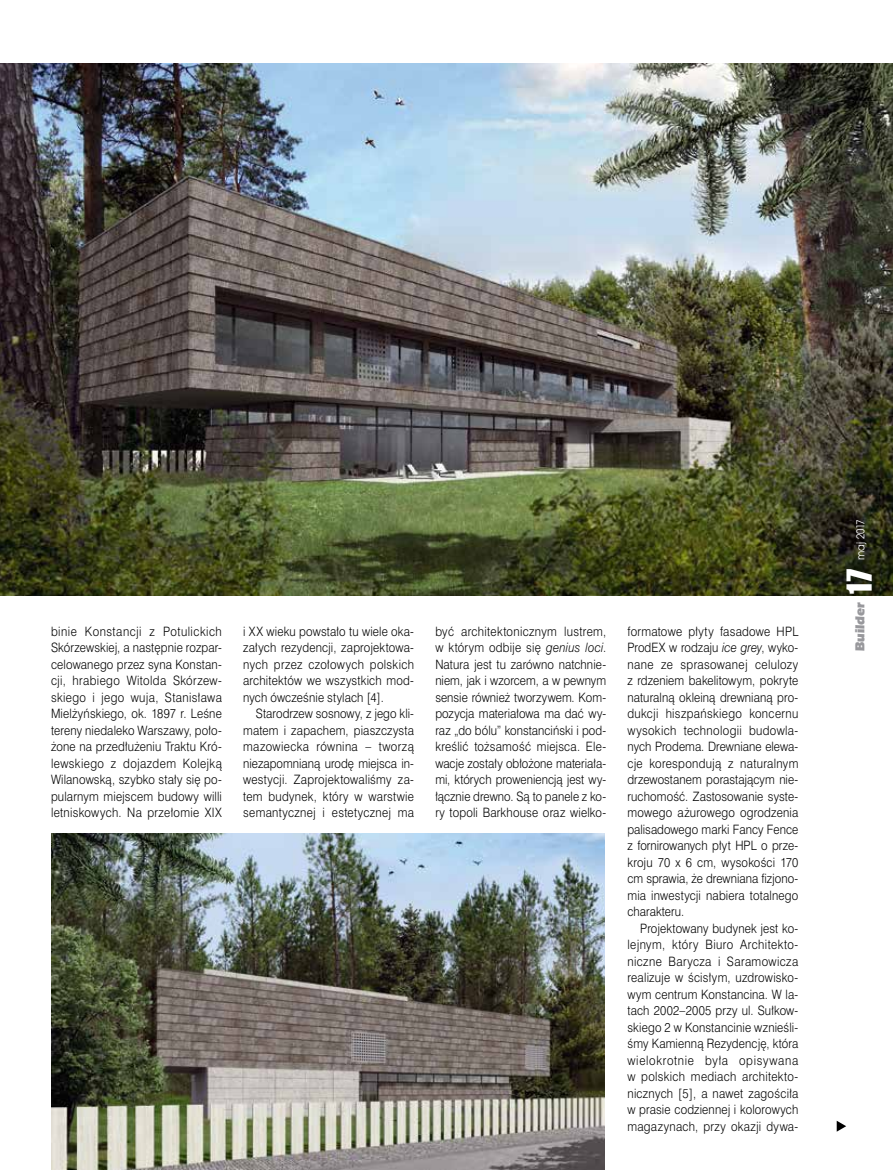
<style>
.page{position:relative;width:893px;height:1170px;background:#fff}
.page>*{position:absolute;margin:0;border:0;box-sizing:border-box;transform-origin:0 0}
.t1{font:700 30px "Compacta PL";color:#fff;scale:1.2 1}
.t2{font:13.5px "Eras Itc PEE Ultr";letter-spacing:.02em;color:#98989c;scale:.96 1}
.t3{font:12px/16.5px "Swis 721 Lt PL";letter-spacing:.015em;color:#000;text-align:justify;scale:.9 1}
.t4{font:12px "Avant Gar Got Itc TEE";color:#fff;scale:.9 1}
.s1{font-style:italic}
</style>
<div class="page">
<svg style="left:837px;top:1121px;width:9px;height:10px"></svg>
<img style="left:0;top:64px;width:893px;height:531px">
<img style="left:51px;top:833px;width:554px;height:336px">
<p class="t3" style="left:51px;top:622px;width:191px">binie Konstancji z Potulickich Skórzewskiej, a następnie rozpar&shy;celowanego przez syna Konstan&shy;cji, hrabiego Witolda Skórzew&shy;skiego i jego wuja, Stanisława Mielżyńskiego, ok. 1897 r. Leśne tereny niedaleko Warszawy, poło&shy;żone na przedłużeniu Traktu Kró&shy;lewskiego z dojazdem Kolejką Wilanowską, szybko stały się po&shy;pularnym miejscem budowy willi letniskowych. Na przełomie XIX</p>
<p class="t3" style="left:243px;top:622px;width:191px">i XX wieku powstało tu wiele oka&shy;załych rezydencji, zaprojektowa&shy;nych przez czołowych polskich architektów we wszystkich mod&shy;nych ówcześnie stylach [4].</p>
<p class="t3" style="left:243px;top:705px;width:191px;text-indent:13px">Starodrzew sosnowy, z jego kli&shy;matem i zapachem, piaszczysta mazowiecka równina – tworzą niezapomnianą urodę miejsca in&shy;westycji. Zaprojektowaliśmy za&shy;tem budynek, który w warstwie semantycznej i estetycznej ma</p>
<p class="t3" style="left:435px;top:622px;width:191px">być architektonicznym lustrem, w którym odbije się <span class="s1">genius loci</span>.<br>Natura jest tu zarówno natchnie&shy;niem, jak i wzorcem, a w pewnym sensie również tworzywem. Kom&shy;pozycja materiałowa ma dać wy&shy;raz „do bólu” konstanciński i pod&shy;kreślić tożsamość miejsca. Ele&shy;wacje zostały obłożone materiała&shy;mi, których proweniencją jest wy&shy;łącznie drewno. Są to panele z ko&shy;ry topoli Barkhouse oraz wielko-</p>
<p class="t3" style="left:627px;top:622px;width:191px">formatowe płyty fasadowe HPL ProdEX w rodzaju <span class="s1">ice grey</span>, wyko&shy;nane ze sprasowanej celulozy z rdzeniem bakelitowym, pokryte naturalną okleiną drewnianą pro&shy;dukcji hiszpańskiego koncernu wysokich technologii budowla&shy;nych Prodema. Drewniane elewa&shy;cje korespondują z naturalnym drzewostanem porastającym nie&shy;ruchomość. Zastosowanie syste&shy;mowego ażurowego ogrodzenia palisadowego marki Fancy Fence z fornirowanych płyt HPL o prze&shy;kroju 70 x 6 cm, wysokości 170 cm sprawia, że drewniana fizjono&shy;mia inwestycji nabiera totalnego charakteru.</p>
<p class="t3" style="left:627px;top:919px;width:191px;text-indent:13px">Projektowany budynek jest ko&shy;lejnym, który Biuro Architekto&shy;niczne Barycza i Saramowicza realizuje w ścisłym, uzdrowisko&shy;wym centrum Konstancina. W la&shy;tach 2002–2005 przy ul. Sułkow&shy;skiego 2 w Konstancinie wznieśli&shy;śmy Kamienną Rezydencję, która wielokrotnie była opisywana w polskich mediach architekto&shy;nicznych [5], a nawet zagościła w prasie codziennej i kolorowych magazynach, przy okazji dywa-</p>
<p class="t4" style="left:853px;top:560px;width:47px;rotate:-90deg">maj 2017</p>
<h1 class="t1" style="left:841px;top:593px;width:22px;rotate:-90deg">17</h1>
<p class="t2" style="left:853px;top:650px;width:52px;rotate:-90deg">Builder</p>
</div>
